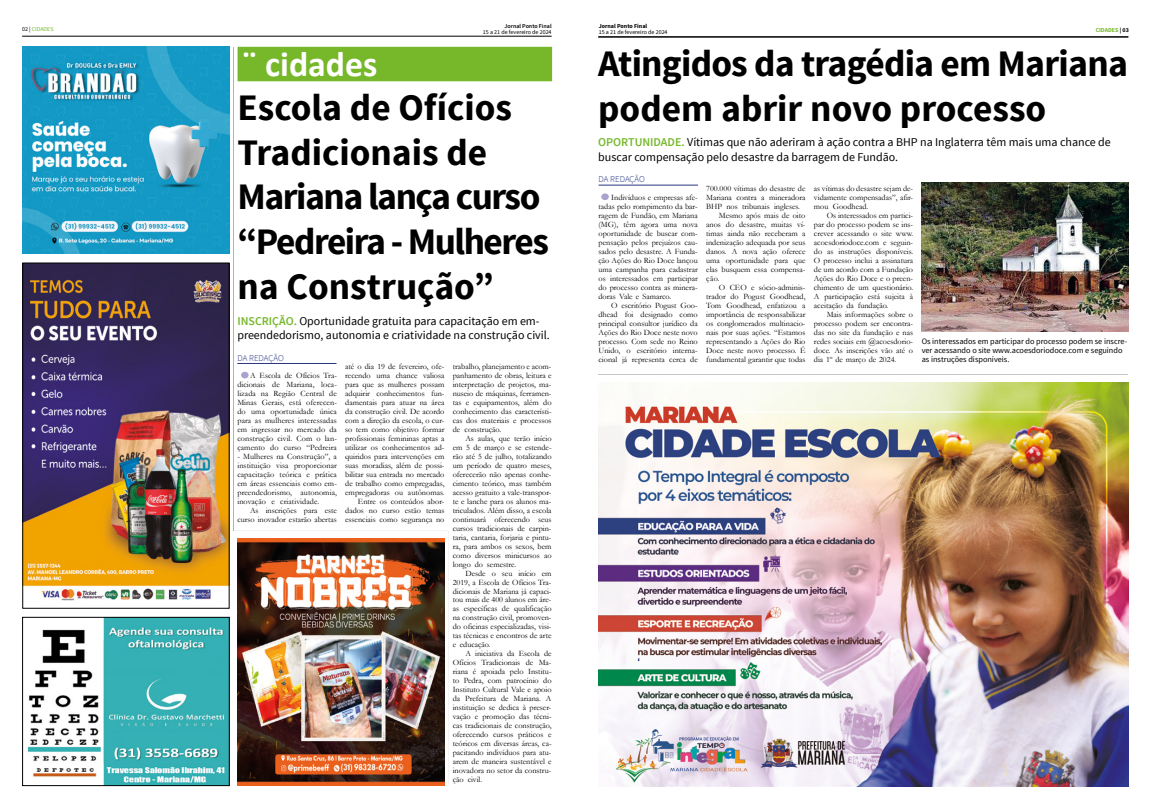
<style>
.page{position:relative;width:1149px;height:808px;background:#fff}
.page>*{position:absolute;margin:0;border:0;box-sizing:border-box;transform-origin:0 0}
.t1{font:700 37.35px/44.8px "Source Sans Pro";letter-spacing:-.02em;color:#000}
.t2{font:700 35.85px "Calibri";color:#fff}
.t3{font:11.93px/14.3px "Source Sans Pro";color:#000}
.t4{font:300 9px "Source Sans Pro";letter-spacing:-.01em;color:#283583}
.t5{font:300 8.93px "Source Sans Pro";letter-spacing:-.01em;color:#283583}
.t6{font:8.25px/9px "Garamond";color:#000;text-align:justify}
.t7{font:8.25px/9px "Source Sans Pro";color:#000}
.t8{font:8.18px/8.9px "Garamond";color:#000;text-align:justify}
.t9{font:6px "Source Sans Pro";color:#000}
.t10{font:600 6px "Source Sans Pro";color:#000}
.t11{font:700 6px "Source Sans Pro";color:#000}
.t12{font:6px "Source Sans Pro";color:#76b82a}
.t13{font:700 6px "Source Sans Pro";color:#76b82a}
.s1{color:#000}
.s2{font-weight:600;color:#76b82a}
</style>
<div class="page">
<hr style="left:22px;top:36px;width:529px;height:1px;background:#000">
<div style="left:238px;top:47px;width:313px;height:34px;background:#76b82a"></div>
<hr style="left:233px;top:47px;width:1px;height:484px;background:#b3b2b2">
<img style="left:27px;top:619px;width:200px;height:165px">
<div style="left:22px;top:617px;width:207px;height:169px;border:1px solid #000"></div>
<img style="left:22px;top:47px;width:207px;height:206px">
<img style="left:25px;top:265px;width:202px;height:336px">
<div style="left:23px;top:263px;width:206px;height:345px;border:1px solid #000"></div>
<hr style="left:237px;top:363px;width:99px;height:1px;background:#283583">
<div style="left:241px;top:372px;width:7px;height:6px;background:#a7a3cc;border-radius:50%"></div>
<img style="left:237px;top:531px;width:212px;height:254px">
<hr style="left:598px;top:37px;width:529px;height:1px;background:#000">
<hr style="left:598px;top:374px;width:529px;height:1px;background:#c6c6c6">
<img style="left:598px;top:383px;width:529px;height:404px">
<hr style="left:598px;top:185px;width:99px;height:1px;background:#283583">
<div style="left:601px;top:193px;width:7px;height:7px;background:#a7a3cc;border-radius:50%"></div>
<img style="left:921px;top:182px;width:207px;height:150px">
<p class="t12" style="left:22px;top:25px;width:33px"><span class="s1">02 |</span> CIDADES</p>
<p class="t10" style="left:504px;top:22px;width:49px">Jornal Ponto Final</p>
<p class="t9" style="left:482px;top:28px;width:70px">15 a 21 de fevereiro de 2024</p>
<h2 class="t2" style="left:242px;top:39px;width:137px">¨ cidades</h2>
<h1 class="t1" style="left:237px;top:86px;width:313px">Escola de Ofícios<br>Tradicionais de<br>Mariana lança curso “Pedreira - Mulheres na Construção”</h1>
<h3 class="t3" style="left:237px;top:314px;width:314px"><span class="s2">INSCRIÇÃO.</span> Oportunidade gratuita para capacitação em em&shy;preendedorismo, autonomia e criatividade na construção civil.</h3>
<p class="t5" style="left:237px;top:352px;width:48px">DA REDAÇÃO</p>
<p class="t8" style="left:237px;top:371px;width:101px;text-indent:13px">A Escola de Ofícios Tra&shy;dicionais de Mariana, loca&shy;lizada na Região Central de Minas Gerais, está oferecen&shy;do uma oportunidade única para as mulheres interessadas em ingressar no mercado da construção civil. Com o lan&shy;çamento do curso “Pedreira</p>
<p class="t8" style="left:237px;top:452px;width:101px">- Mulheres na Construção”, a instituição visa proporcionar capacitação teórica e prática em áreas essenciais como em&shy;preendedorismo, autonomia, inovação e criatividade.</p>
<p class="t8" style="left:237px;top:506px;width:101px;text-align:right">As inscrições para este curso inovador estarão abertas</p>
<p class="t8" style="left:345px;top:362px;width:101px;text-align:right">até o dia 19 de fevereiro, ofe&shy;recendo uma chance valiosa para que as mulheres possam adquirir conhecimentos fun&shy;damentais para atuar na área da construção civil. De acordo com a direção da escola, o cur&shy;so tem como objetivo formar profissionais femininas aptas a utilizar os conhecimentos ad&shy;quiridos para intervenções em suas moradias, além de possi&shy;bilitar sua entrada no mercado de trabalho como empregadas, empregadoras ou autônomas.<br>Entre os conteúdos abor&shy;dados no curso estão temas essenciais como segurança no</p>
<p class="t8" style="left:452px;top:362px;width:100px">trabalho, planejamento e acom&shy;panhamento de obras, leitura e interpretação de projetos, ma&shy;nuseio de máquinas, ferramen&shy;tas e equipamentos, além do conhecimento das característi&shy;cas dos materiais e processos de construção.</p>
<p class="t8" style="left:452px;top:434px;width:100px;text-indent:13px">As aulas, que terão início em 5 de março e se estende&shy;rão até 5 de julho, totalizando um período de quatro meses, oferecerão não apenas conhe&shy;cimento teórico, mas também acesso gratuito a vale-transpor&shy;te e lanche para os alunos ma&shy;triculados. Além disso, a escola continuará oferecendo seus cursos tradicionais de carpin&shy;taria, cantaria, forjaria e pintu&shy;ra, para ambos os sexos, bem como diversos minicursos ao longo do semestre.</p>
<p class="t8" style="left:452px;top:568px;width:100px;text-indent:13px">Desde o seu início em 2019, a Escola de Ofícios Tra&shy;dicionais de Mariana já capaci&shy;tou mais de 400 alunos em áre&shy;as específicas de qualificação na construção civil, promoven&shy;do oficinas especializadas, visi&shy;tas técnicas e encontros de arte e educação.</p>
<p class="t8" style="left:452px;top:649px;width:100px;text-indent:13px">A iniciativa da Escola de Ofícios Tradicionais de Ma&shy;riana é apoiada pelo Institu&shy;to Pedra, com patrocínio do Instituto Cultural Vale e apoio da Prefeitura de Mariana. A instituição se dedica à preser&shy;vação e promoção das técni&shy;cas tradicionais de construção, oferecendo cursos práticos e teóricos em diversas áreas, ca&shy;pacitando indivíduos para atu&shy;arem de maneira sustentável e inovadora no setor da constru&shy;ção civil.</p>
<p class="t11" style="left:598px;top:22px;width:50px">Jornal Ponto Final</p>
<p class="t9" style="left:598px;top:29px;width:70px">15 a 21 de fevereiro de 2024</p>
<p class="t13" style="left:1095px;top:26px;width:35px">CIDADES <span class="s1">| 03</span></p>
<h1 class="t1" style="left:598px;top:42px;width:531px">Atingidos da tragédia em Mariana podem abrir novo processo</h1>
<h3 class="t3" style="left:598px;top:135px;width:514px"><span class="s2">OPORTUNIDADE.</span> Vítimas que não aderiram à ação contra a BHP na Inglaterra têm mais uma chance de buscar compensação pelo desastre da barragem de Fundão.</h3>
<p class="t4" style="left:598px;top:174px;width:48px">DA REDAÇÃO</p>
<p class="t6" style="left:598px;top:193px;width:101px;text-indent:13px">Indivíduos e empresas afe&shy;tadas pelo rompimento da bar&shy;ragem de Fundão, em Mariana (MG), têm agora uma nova oportunidade de buscar com&shy;pensação pelos prejuízos cau&shy;sados pelo desastre. A Funda&shy;ção Ações do Rio Doce lançou uma campanha para cadastrar os interessados em participar do processo contra as minera&shy;doras Vale e Samarco.</p>
<p class="t6" style="left:598px;top:300px;width:101px;text-indent:13px">O escritório Pogust Goo&shy;dhead foi designado como principal consultor jurídico da Ações do Rio Doce neste novo processo. Com sede no Reino Unido, o escritório interna&shy;cional já representa cerca de</p>
<p class="t6" style="left:706px;top:184px;width:101px">700.000 vítimas do desastre de</p>
<p class="t6" style="left:706px;top:193px;width:101px">Mariana contra a mineradora</p>
<p class="t6" style="left:706px;top:202px;width:95px">BHP nos tribunais ingleses.</p>
<p class="t6" style="left:718px;top:211px;width:88px">Mesmo após mais de oito</p>
<p class="t6" style="left:706px;top:220px;width:101px">anos do desastre, muitas ví-</p>
<p class="t6" style="left:706px;top:229px;width:101px">timas ainda não receberam a</p>
<p class="t6" style="left:706px;top:238px;width:101px">indenização adequada por seus</p>
<p class="t6" style="left:706px;top:247px;width:101px">danos. A nova ação oferece</p>
<p class="t6" style="left:706px;top:256px;width:101px">uma oportunidade para que</p>
<p class="t6" style="left:706px;top:265px;width:101px">elas busquem essa compensa-</p>
<p class="t6" style="left:706px;top:273px;width:15px">ção.</p>
<p class="t6" style="left:718px;top:282px;width:88px">O CEO e sócio-adminis-</p>
<p class="t6" style="left:706px;top:291px;width:101px">trador do Pogust Goodhead,</p>
<p class="t6" style="left:706px;top:300px;width:101px">Tom Goodhead, enfatizou a</p>
<p class="t6" style="left:706px;top:309px;width:101px">importância de responsabilizar</p>
<p class="t6" style="left:706px;top:318px;width:101px">os conglomerados multinacio-</p>
<p class="t6" style="left:706px;top:327px;width:101px">nais por suas ações. “Estamos</p>
<p class="t6" style="left:706px;top:336px;width:101px">representando a Ações do Rio</p>
<p class="t6" style="left:706px;top:345px;width:101px">Doce neste novo processo. É</p>
<p class="t6" style="left:706px;top:354px;width:101px">fundamental garantir que todas</p>
<p class="t6" style="left:813px;top:184px;width:101px">as vítimas do desastre sejam de&shy;vidamente compensadas”, afir&shy;mou Goodhead.</p>
<p class="t6" style="left:813px;top:211px;width:101px;text-indent:13px">Os interessados em partici&shy;par do processo podem se ins&shy;crever acessando o site www. acoesdoriodoce.com e seguin&shy;do as instruções disponíveis.<br>O processo inclui a assinatura de um acordo com a Fundação Ações do Rio Doce e o preen&shy;chimento de um questionário.<br>A participação está sujeita à aceitação da fundação.</p>
<p class="t6" style="left:813px;top:309px;width:101px;text-indent:13px">Mais informações sobre o processo podem ser encontra&shy;das no site da fundação e nas redes sociais em @acoesdorio&shy;doce. As inscrições vão até o dia 1º de março de 2024.</p>
<p class="t7" style="left:921px;top:336px;width:207px">Os interessados em participar do processo podem se inscre&shy;ver acessando o site www.acoesdoriodoce.com e seguindo as instruções disponíveis.</p>
</div>
